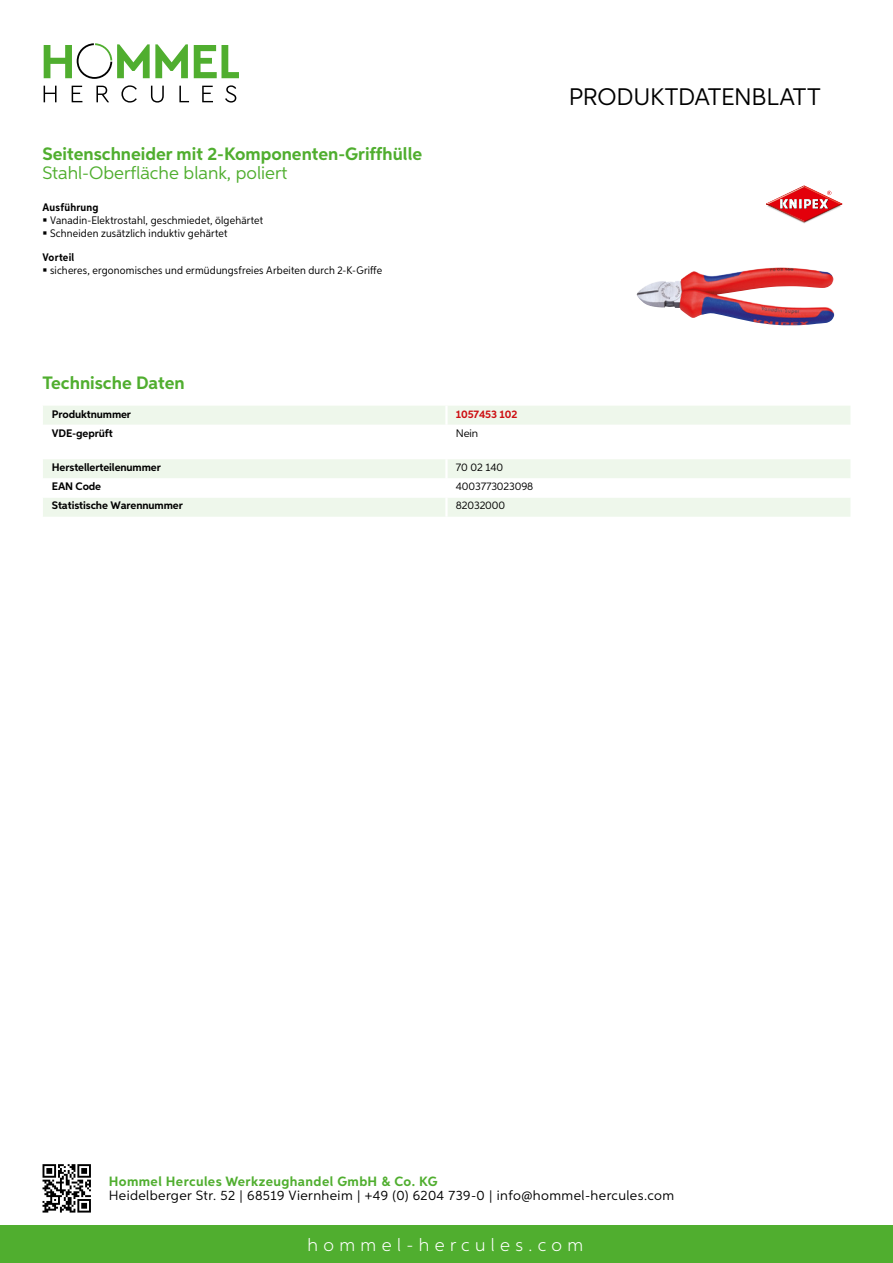
<style>
.page{position:relative;width:893px;height:1263px;background:#fff}
.page>*{position:absolute;margin:0;border:0;box-sizing:border-box;transform-origin:0 0}
.t1{font:24px "Aspira";letter-spacing:-.01em;color:#000}
.t2{font:700 18px "Aspira";color:#50ae2f}
.t3{font:18px "Aspira";color:#50ae2f}
.t4{font:300 18px "Aspira";letter-spacing:.3em;color:#fff}
.t5{font:13.5px "Aspira";letter-spacing:.03em;color:#000}
.t6{font:700 13.5px "Aspira";letter-spacing:.03em;color:#50ae2f}
.t7{font:10.95px/12.8px "Aspira Nar";letter-spacing:.015em;color:#000}
.t8{font:700 10.95px "Aspira";letter-spacing:-.01em;color:#000}
.t9{font:10.95px "Aspira";letter-spacing:-.01em;color:#000}
.t10{font:700 10.95px "Aspira Nar";letter-spacing:.02em;color:#000}
.t11{font:700 10.95px "Aspira";letter-spacing:-.01em;color:#cd1013}
</style>
<div class="page">
<div style="left:0;top:1226px;width:893px;height:37px;background:#50ae2f"></div>
<svg style="left:43px;top:1164px;width:48px;height:48px"></svg>
<svg style="left:194px;top:45px;width:45px;height:33px"></svg>
<svg style="left:44px;top:43px;width:144px;height:36px"></svg>
<svg style="left:44px;top:86px;width:13px;height:16px"></svg>
<svg style="left:72px;top:86px;width:10px;height:16px"></svg>
<svg style="left:96px;top:86px;width:13px;height:16px"></svg>
<svg style="left:121px;top:85px;width:16px;height:18px"></svg>
<svg style="left:151px;top:86px;width:13px;height:17px"></svg>
<svg style="left:179px;top:86px;width:10px;height:16px"></svg>
<svg style="left:202px;top:86px;width:11px;height:16px"></svg>
<svg style="left:225px;top:85px;width:11px;height:18px"></svg>
<div style="left:43px;top:406px;width:807px;height:19px;background:#eef7eb"></div>
<svg style="left:43px;top:459px;width:807px;height:58px"></svg>
<hr style="left:445px;top:498px;width:3px;height:19px;background:#fff">
<img style="left:636px;top:267px;width:198px;height:59px">
<svg style="left:766px;top:186px;width:76px;height:38px"></svg>
<h2 class="t2" style="left:43px;top:142px;width:381px">Seitenschneider mit 2-Komponenten-Griffhülle</h2>
<h2 class="t3" style="left:43px;top:162px;width:246px">Stahl-Oberfläche blank, poliert</h2>
<p class="t10" style="left:43px;top:201px;width:58px">Ausführung</p>
<p class="t7" style="left:50px;top:214px;width:215px">Vanadin-Elektrostahl, geschmiedet, ölgehärtet<br>Schneiden zusätzlich induktiv gehärtet</p>
<p class="t10" style="left:43px;top:251px;width:33px">Vorteil</p>
<p class="t7" style="left:50px;top:264px;width:334px">sicheres, ergonomisches und ermüdungsfreies Arbeiten durch 2-K-Griffe</p>
<h1 class="t1" style="left:569px;top:82px;width:253px">Produktdatenblatt</h1>
<h2 class="t2" style="left:43px;top:371px;width:144px">Technische Daten</h2>
<p class="t8" style="left:52px;top:407px;width:81px">Produktnummer</p>
<p class="t11" style="left:456px;top:407px;width:63px">1057453 102</p>
<p class="t8" style="left:52px;top:426px;width:63px">VDE-geprüft</p>
<p class="t9" style="left:456px;top:426px;width:24px">Nein</p>
<p class="t8" style="left:52px;top:461px;width:111px">Herstellerteilenummer</p>
<p class="t9" style="left:456px;top:461px;width:49px">70 02 140</p>
<p class="t8" style="left:52px;top:480px;width:51px">EAN Code</p>
<p class="t9" style="left:456px;top:480px;width:79px">4003773023098</p>
<p class="t8" style="left:52px;top:499px;width:132px">Statistische Warennummer</p>
<p class="t9" style="left:456px;top:499px;width:51px">82032000</p>
<p class="t6" style="left:109px;top:1172px;width:330px">Hommel Hercules Werkzeughandel GmbH &amp; Co. KG</p>
<p class="t5" style="left:109px;top:1187px;width:567px">Heidelberger Str. 52 | 68519 Viernheim | +49 (0) 6204 739-0 | info@hommel-hercules.com</p>
<h2 class="t4" style="left:307px;top:1234px;width:277px">hommel-hercules.com</h2>
</div>
